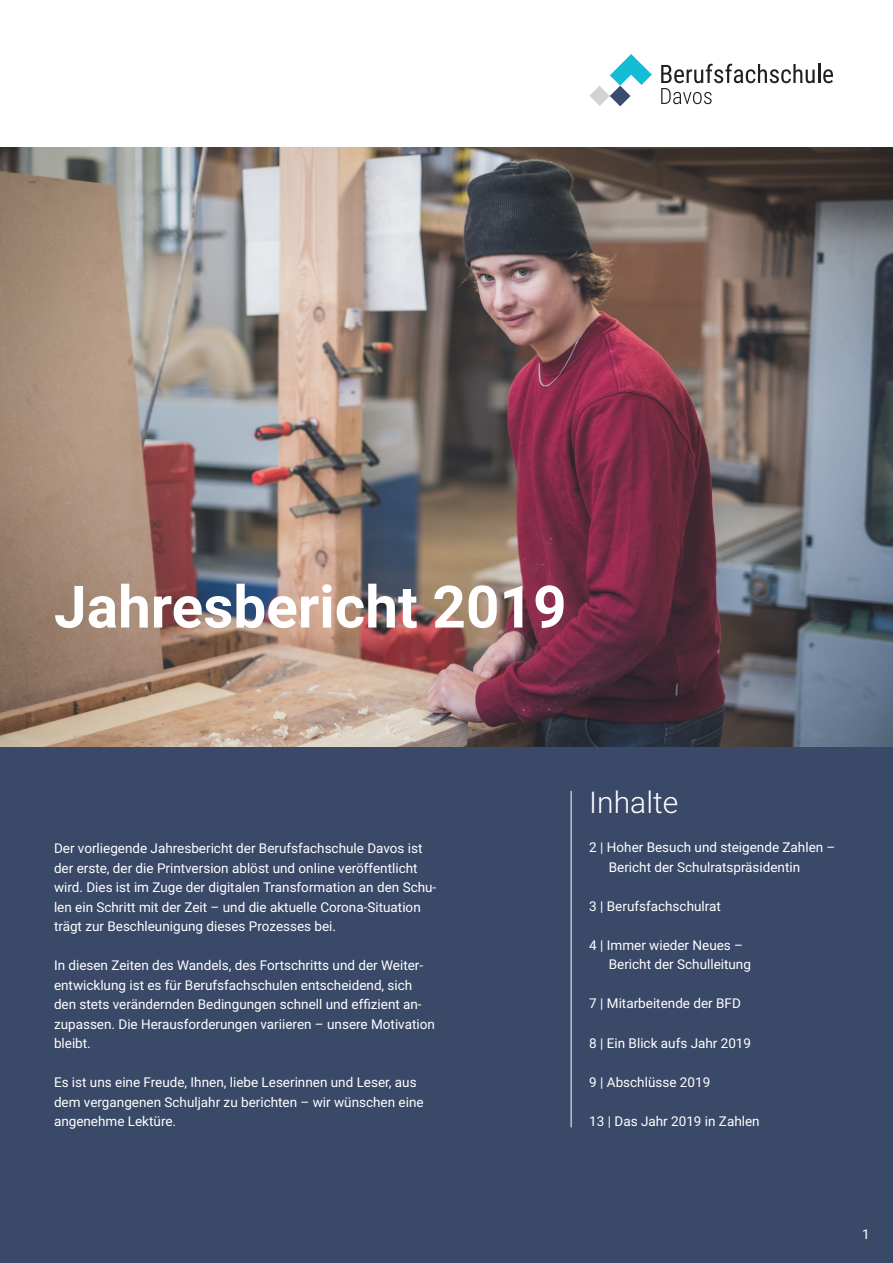
<style>
.page{position:relative;width:893px;height:1263px;background:#fff}
.page>*{position:absolute;margin:0;border:0;box-sizing:border-box;transform-origin:0 0}
.t1{font:700 58.5px "Roboto";color:#fff}
.Titel_2{font:300 30px "Roboto";color:#fff}
.t2{font:13.5px/19.5px "Roboto";color:#fff}
</style>
<div class="page">
<svg style="left:589px;top:54px;width:63px;height:52px"></svg>
<svg style="left:661px;top:64px;width:172px;height:40px"></svg>
<img style="left:0;top:148px;width:893px;height:599px">
<div style="left:0;top:747px;width:893px;height:516px;background:#3a4968"></div>
<hr style="left:571px;top:791px;width:1px;height:336px;background:#fff">
<p class="t1" style="left:54px;top:566px;width:514px">Jahresbericht 2019</p>
<p class="t2" style="left:54px;top:838px;width:384px">Der vorliegende Jahresbericht der Berufsfachschule Davos ist der erste, der die Printversion ablöst und online veröffentlicht wird. Dies ist im Zuge der digitalen Transformation an den Schu&shy;len ein Schritt mit der Zeit – und die aktuelle Corona-Situation trägt zur Beschleunigung dieses Prozesses bei.</p>
<p class="t2" style="left:54px;top:955px;width:382px">In diesen Zeiten des Wandels, des Fortschritts und der Weiter&shy;entwicklung ist es für Berufsfachschulen entscheidend, sich den stets verändernden Bedingungen schnell und effizient an&shy;zupassen. Die Herausforderungen variieren – unsere Motivation bleibt.</p>
<p class="t2" style="left:54px;top:1072px;width:371px">Es ist uns eine Freude, Ihnen, liebe Leserinnen und Leser, aus dem vergangenen Schuljahr zu berichten – wir wünschen eine angenehme Lektüre.</p>
<p class="Titel_2" style="left:589px;top:782px;width:90px">Inhalte</p>
<p class="t2" style="left:589px;top:837px;width:248px">2 | Hoher Besuch und steigende Zahlen –</p>
<p class="t2" style="left:609px;top:857px;width:193px">Bericht der Schulratspräsidentin</p>
<p class="t2" style="left:589px;top:896px;width:133px">3 | Berufsfachschulrat</p>
<p class="t2" style="left:589px;top:935px;width:155px">4 | Immer wieder Neues –</p>
<p class="t2" style="left:609px;top:954px;width:144px">Bericht der Schulleitung</p>
<p class="t2" style="left:589px;top:993px;width:153px">7 | Mitarbeitende der BFD</p>
<p class="t2" style="left:589px;top:1032px;width:163px">8 | Ein Blick aufs Jahr 2019</p>
<p class="t2" style="left:589px;top:1071px;width:122px">9 | Abschlüsse 2019</p>
<p class="t2" style="left:589px;top:1110px;width:172px">13 | Das Jahr 2019 in Zahlen</p>
<p class="t2" style="left:862px;top:1223px;width:9px">1</p>
</div>
